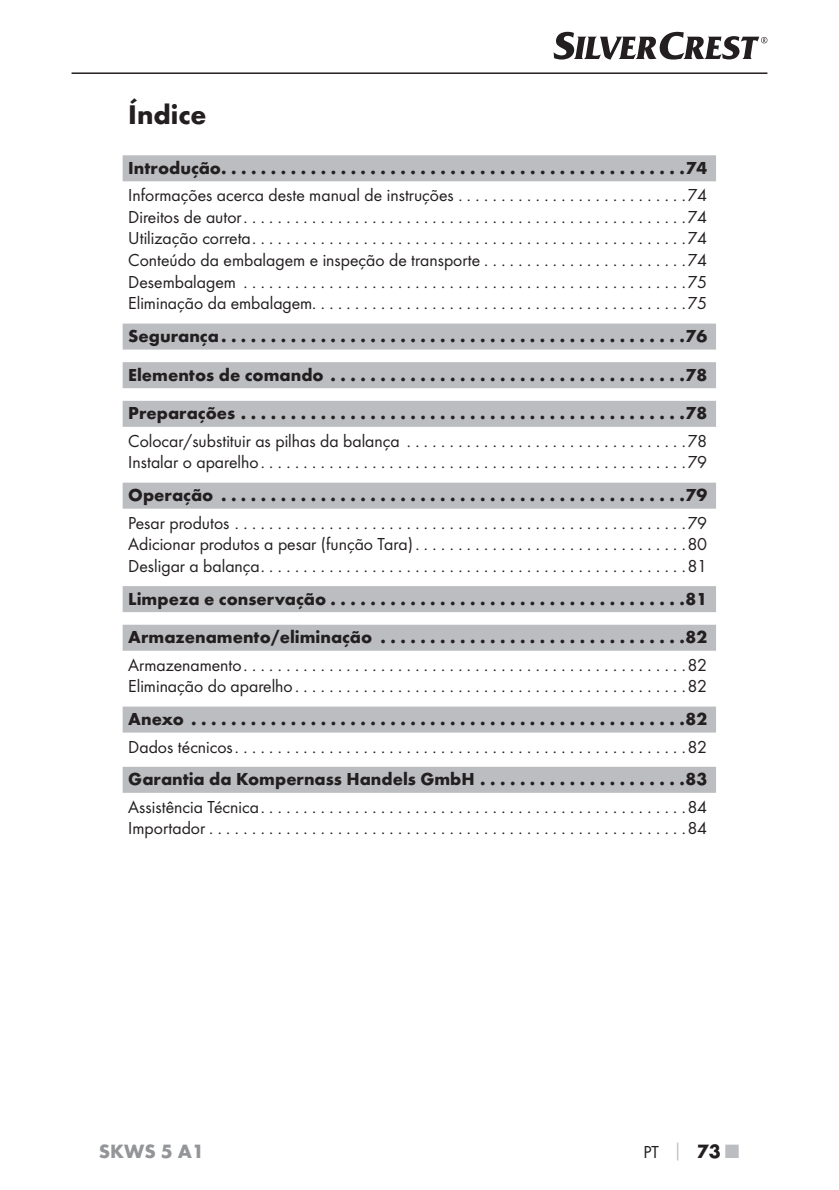
<style>
.page{position:relative;width:839px;height:1190px;background:#fff}
.page>*{position:absolute;margin:0;border:0;box-sizing:border-box;transform-origin:0 0}
.t1{font:700 28px "Futura";color:#231f20}
.t2{font:700 20px "Futura";color:#939598}
.t3{font:18px/21.6px "Futura Boo";color:#231f20}
.t4{font:700 18px/38.6px "Futura";color:#231f20;text-align:justify}
.s1{font-family:"Futura";font-weight:700;color:#bbbdc0}
.s2{font-family:"Futura";font-weight:700;font-size:20px}
.s3{font-family:"Futura";font-weight:700;font-size:20px;color:#bbbdc0}
</style>
<div class="page">
<hr style="left:71px;top:72px;width:696px;height:2px;background:#231f20">
<svg style="left:553px;top:32px;width:214px;height:28px"></svg>
<div style="left:123px;top:155px;width:592px;height:26px;background:#bbbdc0"></div>
<div style="left:123px;top:323px;width:592px;height:26px;background:#bbbdc0"></div>
<div style="left:123px;top:362px;width:592px;height:26px;background:#bbbdc0"></div>
<div style="left:123px;top:401px;width:592px;height:26px;background:#bbbdc0"></div>
<div style="left:123px;top:482px;width:592px;height:26px;background:#bbbdc0"></div>
<div style="left:123px;top:586px;width:592px;height:26px;background:#bbbdc0"></div>
<div style="left:123px;top:624px;width:592px;height:26px;background:#bbbdc0"></div>
<div style="left:123px;top:706px;width:592px;height:26px;background:#bbbdc0"></div>
<div style="left:123px;top:766px;width:592px;height:26px;background:#bbbdc0"></div>
<h1 class="t1" style="left:128px;top:103px;width:80px">Índice</h1>
<p class="t4" style="left:128px;top:150px;width:580px">Introdução. . . . . . . . . . . . . . . . . . . . . . . . . . . . . . . . . . . . . . . . . . . . . . .74</p>
<p class="t3" style="left:128px;top:185px;width:580px;text-align:justify">Informações acerca deste manual de instruções . . . . . . . . . . . . . . . . . . . . . . . . . . .74<br>Direitos de autor ....................................................74<br>Utilização correta ...................................................74<br>Conteúdo da embalagem e inspeção de transporte . . . . . . . . . . . . . . . . . . . . . . . .74<br>Desembalagem ....................................................75<br>Eliminação da embalagem. . . . . . . . . . . . . . . . . . . . . . . . . . . . . . . . . . . . . . . . . . . .75</p>
<p class="t4" style="left:128px;top:318px;width:580px">Segurança ...............................................76<br>Elementos de comando ....................................78<br>Preparações .............................................78</p>
<p class="t3" style="left:128px;top:431px;width:580px">Colocar/substituir as pilhas da balança .................................78<br>Instalar o aparelho ..................................................79</p>
<p class="t4" style="left:128px;top:477px;width:580px">Operação ...............................................79</p>
<p class="t3" style="left:128px;top:513px;width:580px;text-align:justify">Pesar produtos .....................................................79<br>Adicionar produtos a pesar (função Tara) ................................80<br>Desligar a balança ..................................................81</p>
<p class="t4" style="left:128px;top:581px;width:580px">Limpeza e conservação....................................81<br>Armazenamento/eliminação ...............................82</p>
<p class="t3" style="left:128px;top:655px;width:580px">Armazenamento ....................................................82<br>Eliminação do aparelho ..............................................82</p>
<p class="t4" style="left:128px;top:701px;width:580px">Anexo ..................................................82</p>
<p class="t3" style="left:128px;top:736px;width:580px">Dados técnicos .....................................................82</p>
<p class="t4" style="left:128px;top:761px;width:580px">Garantia da Kompernass Handels GmbH . . . . . . . . . . . . . . . . . . . . .83</p>
<p class="t3" style="left:128px;top:797px;width:580px">Assistência Técnica ..................................................84<br>Importador ........................................................84</p>
<p class="t2" style="left:99px;top:1143px;width:107px">SKWS 5 A1</p>
<p class="t3" style="left:643px;top:1141px;width:97px">PT <span class="s1">│</span> <span class="s2">73</span> <span class="s3">■</span></p>
</div>
